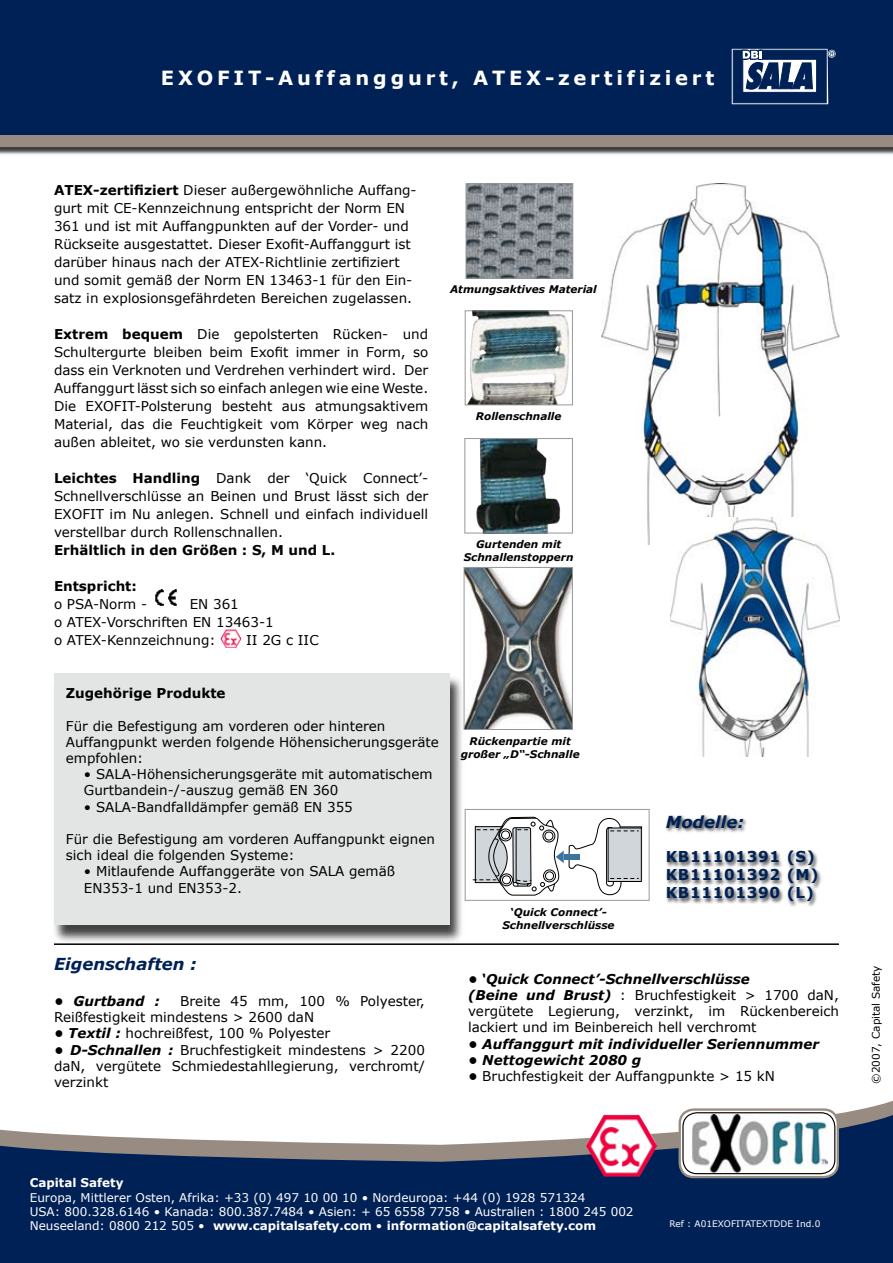
<style>
.page{position:relative;width:893px;height:1263px;background:#fff}
.page>*{position:absolute;margin:0;border:0;box-sizing:border-box;transform-origin:0 0}
.t1{font:700 19.5px "Verdana";letter-spacing:.195em;color:#fff}
.t2{font:italic 700 16.5px "Verdana";color:#002155}
.t3{font:700 15px/18px "Verdana";letter-spacing:.045em;color:#002155}
.t4{font:13.5px/18px "Verdana";color:#000}
.t5{font:italic 700 13.5px "Verdana";color:#000}
.t6{font:700 13.5px "Verdana";color:#000}
.t7{font:12px/14.4px "Verdana";color:#fff}
.t8{font:700 12px "Verdana";color:#fff}
.t9{font:italic 700 10.5px/12.6px "Verdana";color:#000;text-align:center}
.t10{font:10.5px "Verdana";color:#000}
.t11{font:9px "Verdana";color:#fff}
.s1{font-weight:700}
.s2{font-weight:700;font-style:italic}
</style>
<div class="page">
<svg style="left:0;top:1102px;width:893px;height:161px;fill:#002155"></svg>
<div style="left:0;top:0;width:893px;height:156px;background:#000;opacity:.77"></div>
<div style="left:0;top:0;width:893px;height:146px;background:#988c82"></div>
<div style="left:0;top:0;width:893px;height:135px;background:#002155"></div>
<img style="left:586px;top:1114px;width:71px;height:62px">
<svg style="left:680px;top:1109px;width:158px;height:68px"></svg>
<img style="left:692px;top:1114px;width:135px;height:58px">
<div style="left:679px;top:1108px;width:160px;height:70px;border:2px solid #988c82;border-radius:14px"></div>
<div style="left:682px;top:1112px;width:153px;height:62px;border:1px solid #000;border-radius:14px"></div>
<svg style="left:732px;top:49px;width:103px;height:55px"></svg>
<div style="left:51px;top:674px;width:415px;height:270px;background:#000;opacity:.75"></div>
<div style="left:54px;top:673px;width:396px;height:251px;background:#e3e4e4"></div>
<img style="left:602px;top:184px;width:237px;height:360px">
<img style="left:468px;top:185px;width:103px;height:92px">
<div style="left:466px;top:183px;width:107px;height:96px;border:1px solid #97989a"></div>
<div style="left:465px;top:310px;width:108px;height:95px;border:1px solid #97989a"></div>
<img style="left:476px;top:440px;width:84px;height:91px">
<div style="left:464px;top:438px;width:109px;height:95px;border:1px solid #97989a"></div>
<img style="left:466px;top:569px;width:105px;height:159px">
<div style="left:464px;top:567px;width:109px;height:163px;border:1px solid #97989a"></div>
<img style="left:671px;top:517px;width:169px;height:240px">
<svg style="left:473px;top:816px;width:169px;height:80px"></svg>
<div style="left:465px;top:809px;width:184px;height:92px;border:1px solid #97989a"></div>
<img style="left:155px;top:589px;width:22px;height:17px">
<img style="left:220px;top:629px;width:22px;height:19px">
<hr style="left:54px;top:943px;width:785px;height:2px;background:#000">
<div style="left:664px;top:813px;width:159px;height:94px;background:#000;opacity:.77"></div>
<h1 class="t1" style="left:161px;top:66px;width:555px">EXOFIT-Auffanggurt, ATEX-zertifiziert</h1>
<p class="t4" style="left:54px;top:180px;width:364px"><span class="s1">ATEX-zertifiziert</span> Dieser außergewöhnliche Auffang&shy;gurt mit CE-Kennzeichnung entspricht der Norm EN 361 und ist mit Auffangpunkten auf der Vorder- und Rückseite ausgestattet. Dieser Exofit-Auffanggurt ist darüber hinaus nach der ATEX-Richtlinie zertifiziert und somit gemäß der Norm EN 13463-1 für den Ein&shy;satz in explosionsgefährdeten Bereichen zugelassen.</p>
<p class="t4" style="left:54px;top:324px;width:376px;text-align:justify"><span class="s1">Extrem bequem</span> Die gepolsterten Rücken- und Schultergurte bleiben beim Exofit immer in Form, so dass ein Verknoten und Verdrehen verhindert wird. Der Auffanggurt lässt sich so einfach anlegen wie eine Weste.<br>Die EXOFIT-Polsterung besteht aus atmungsaktivem Material, das die Feuchtigkeit vom Körper weg nach außen ableitet, wo sie verdunsten kann.</p>
<p class="t4" style="left:54px;top:468px;width:376px;text-align:justify"><span class="s1">Leichtes Handling</span> Dank der ‘Quick Connect’- Schnellverschlüsse an Beinen und Brust lässt sich der EXOFIT im Nu anlegen. Schnell und einfach individuell verstellbar durch Rollenschnallen.</p>
<p class="t6" style="left:54px;top:541px;width:283px">Erhältlich in den Größen : S, M und L.</p>
<p class="t6" style="left:54px;top:577px;width:84px">Entspricht:</p>
<p class="t4" style="left:54px;top:594px;width:95px">o PSA-Norm -</p>
<p class="t4" style="left:54px;top:594px;width:221px;text-indent:136px">EN 361<br>o ATEX-Vorschriften EN 13463-1 o ATEX-Kennzeichnung:</p>
<p class="t4" style="left:246px;top:630px;width:74px">II 2G c IIC</p>
<p class="t9" style="left:450px;top:283px;width:148px">Atmungsaktives Material</p>
<p class="t9" style="left:476px;top:410px;width:87px">Rollenschnalle</p>
<p class="t9" style="left:464px;top:537px;width:111px">Gurtenden mit<br>Schnallenstoppern</p>
<p class="t6" style="left:66px;top:685px;width:161px">Zugehörige Produkte</p>
<p class="t4" style="left:66px;top:717px;width:375px;line-height:16.2px">Für die Befestigung am vorderen oder hinteren<br>Auffangpunkt werden folgende Höhensicherungsgeräte empfohlen:</p>
<p class="t4" style="left:84px;top:766px;width:350px;line-height:16.2px">• SALA-Höhensicherungsgeräte mit automatischem<br>Gurtbandein-/-auszug gemäß EN 360</p>
<p class="t4" style="left:84px;top:797px;width:270px">• SALA-Bandfalldämpfer gemäß EN 355</p>
<p class="t4" style="left:66px;top:830px;width:371px;line-height:16.2px">Für die Befestigung am vorderen Auffangpunkt eignen sich ideal die folgenden Systeme:</p>
<p class="t4" style="left:84px;top:863px;width:313px;line-height:16.2px">• Mitlaufende Auffanggeräte von SALA gemäß<br>EN353-1 und EN353-2.</p>
<p class="t2" style="left:54px;top:953px;width:144px">Eigenschaften :</p>
<p class="t5" style="left:54px;top:992px;width:107px">• Gurtband :</p>
<p class="t4" style="left:54px;top:992px;width:372px;line-height:16.2px;text-indent:126px">Breite 45 mm, 100 % Polyester,<br>Reißfestigkeit mindestens &gt; 2600 daN</p>
<p class="t4" style="left:54px;top:1024px;width:278px"><span class="s2">• Textil :</span> hochreißfest, 100 % Polyester</p>
<p class="t4" style="left:54px;top:1041px;width:372px;line-height:16.2px;text-align:justify"><span class="s2">• D-Schnallen :</span> Bruchfestigkeit mindestens &gt; 2200 daN, vergütete Schmiedestahllegierung, verchromt/ verzinkt</p>
<p class="t9" style="left:461px;top:735px;width:120px">Rückenpartie mit großer „D“-Schnalle</p>
<p class="t9" style="left:502px;top:906px;width:114px">‘Quick Connect’-<br>Schnellverschlüsse</p>
<p class="t2" style="left:666px;top:811px;width:80px">Modelle:</p>
<p class="t3" style="left:666px;top:847px;width:154px">KB11101391 (S)<br>KB11101392 (M)<br>KB11101390 (L)</p>
<p class="t4" style="left:468px;top:970px;width:372px;line-height:16.2px"><span class="s2">• ‘Quick Connect’-Schnellverschlüsse<br>(Beine und Brust)</span> : Bruchfestigkeit &gt; 1700 daN, vergütete Legierung, verzinkt, im Rückenbereich lackiert und im Beinbereich hell verchromt</p>
<p class="t5" style="left:468px;top:1035px;width:353px">• Auffanggurt mit individueller Seriennummer</p>
<p class="t5" style="left:468px;top:1051px;width:175px">• Nettogewicht 2080 g</p>
<p class="t4" style="left:468px;top:1067px;width:308px"><span class="s2">•</span> Bruchfestigkeit der Auffangpunkte &gt; 15 kN</p>
<p class="t10" style="left:869px;top:1084px;width:120px;rotate:-90deg">©2007, Capital Safety</p>
<p class="t8" style="left:30px;top:1175px;width:95px">Capital Safety</p>
<p class="t7" style="left:30px;top:1189px;width:605px">Europa, Mittlerer Osten, Afrika: +33 (0) 497 10 00 10 • Nordeuropa: +44 (0) 1928 571324<br>USA: 800.328.6146 • Kanada: 800.387.7484 • Asien: + 65 6558 7758 • Australien : 1800 245 002<br>Neuseeland: 0800 212 505 • <span class="s1">www.capitalsafety.com</span> • <span class="s1">information@capitalsafety.com</span></p>
<p class="t11" style="left:670px;top:1218px;width:152px">Ref : A01EXOFITATEXTDDE Ind.0</p>
</div>
